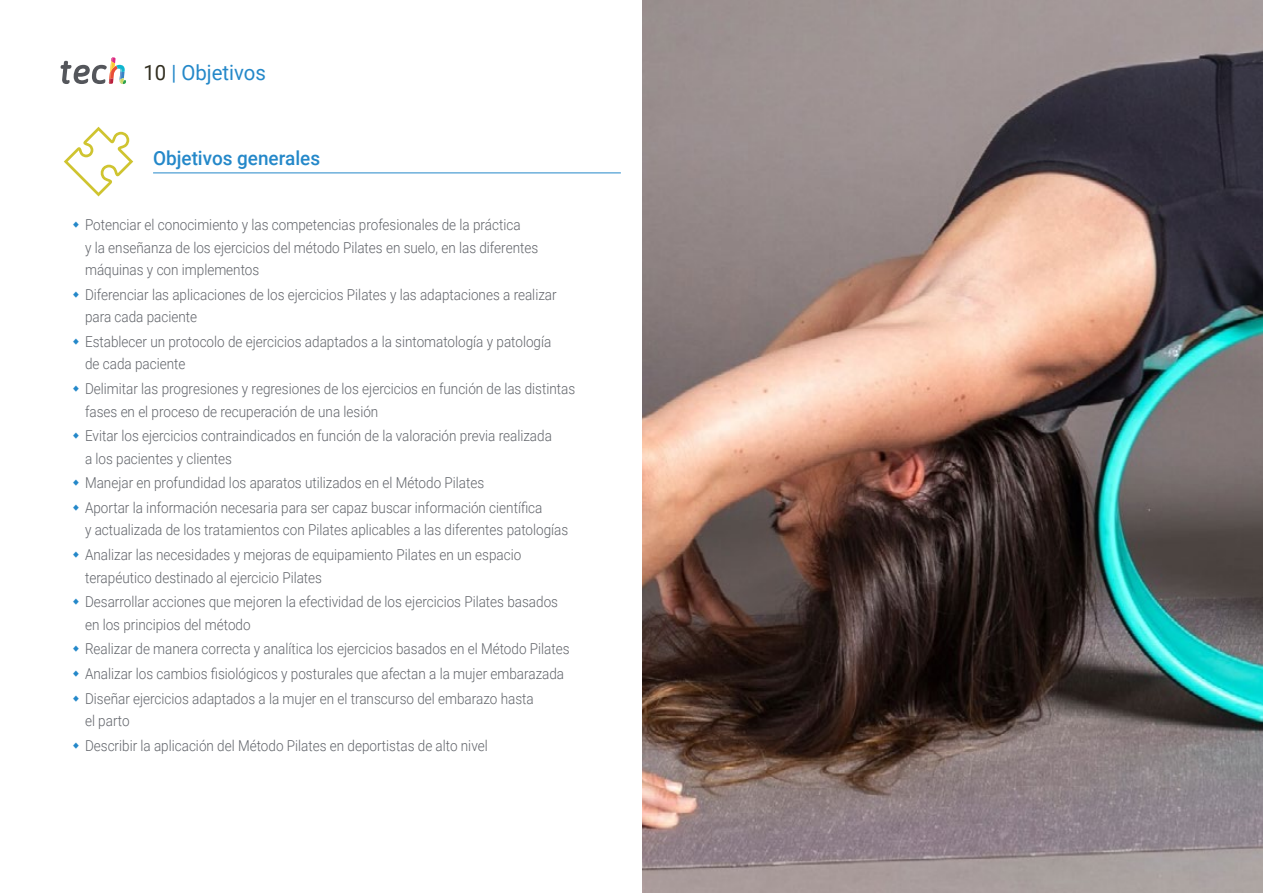
<style>
.page{position:relative;width:1263px;height:893px;background:#fff}
.page>*{position:absolute;margin:0;border:0;box-sizing:border-box;transform-origin:0 0}
.t1{font:21px "Roboto";color:#2488c9}
.t2{font:500 19.5px "Roboto";color:#2488c9}
.t3{font:300 15px/24.6px "Roboto";color:#61646a;scale:.9 1}
.s1{color:#312e20}
</style>
<div class="page">
<hr style="left:153px;top:173px;width:468px;height:1px;background:#2488c9">
<svg style="left:64px;top:127px;width:69px;height:69px"></svg>
<img style="left:642px;top:0;width:621px;height:893px">
<svg style="left:61px;top:57px;width:65px;height:27px"></svg>
<h1 class="t1" style="left:144px;top:57px;width:124px"><span class="s1">10</span> | Objetivos</h1>
<h2 class="t2" style="left:153px;top:144px;width:169px">Objetivos generales</h2>
<p class="t3" style="left:85px;top:213px;width:505px;line-height:22.5px">Potenciar el conocimiento y las competencias profesionales de la práctica<br>y la enseñanza de los ejercicios del método Pilates en suelo, en las diferentes máquinas y con implementos</p>
<p class="t3" style="left:85px;top:283px;width:525px;line-height:22.5px">Diferenciar las aplicaciones de los ejercicios Pilates y las adaptaciones a realizar para cada paciente</p>
<p class="t3" style="left:85px;top:330px;width:520px;line-height:22.5px">Establecer un protocolo de ejercicios adaptados a la sintomatología y patología de cada paciente</p>
<p class="t3" style="left:85px;top:377px;width:546px;line-height:22.5px">Delimitar las progresiones y regresiones de los ejercicios en función de las distintas fases en el proceso de recuperación de una lesión</p>
<p class="t3" style="left:85px;top:424px;width:520px;line-height:22.5px">Evitar los ejercicios contraindicados en función de la valoración previa realizada a los pacientes y clientes</p>
<p class="t3" style="left:85px;top:470px;width:510px">Manejar en profundidad los aparatos utilizados en el Método Pilates<br>Aportar la información necesaria para ser capaz buscar información científica</p>
<p class="t3" style="left:85px;top:517px;width:538px">y actualizada de los tratamientos con Pilates aplicables a las diferentes patologías<br>Analizar las necesidades y mejoras de equipamiento Pilates en un espacio</p>
<p class="t3" style="left:85px;top:564px;width:527px">terapéutico destinado al ejercicio Pilates<br>Desarrollar acciones que mejoren la efectividad de los ejercicios Pilates basados</p>
<p class="t3" style="left:85px;top:611px;width:540px">en los principios del método<br>Realizar de manera correcta y analítica los ejercicios basados en el Método Pilates Analizar los cambios fisiológicos y posturales que afectan a la mujer embarazada Diseñar ejercicios adaptados a la mujer en el transcurso del embarazo hasta</p>
<p class="t3" style="left:85px;top:708px;width:449px">el parto<br>Describir la aplicación del Método Pilates en deportistas de alto nivel</p>
</div>
